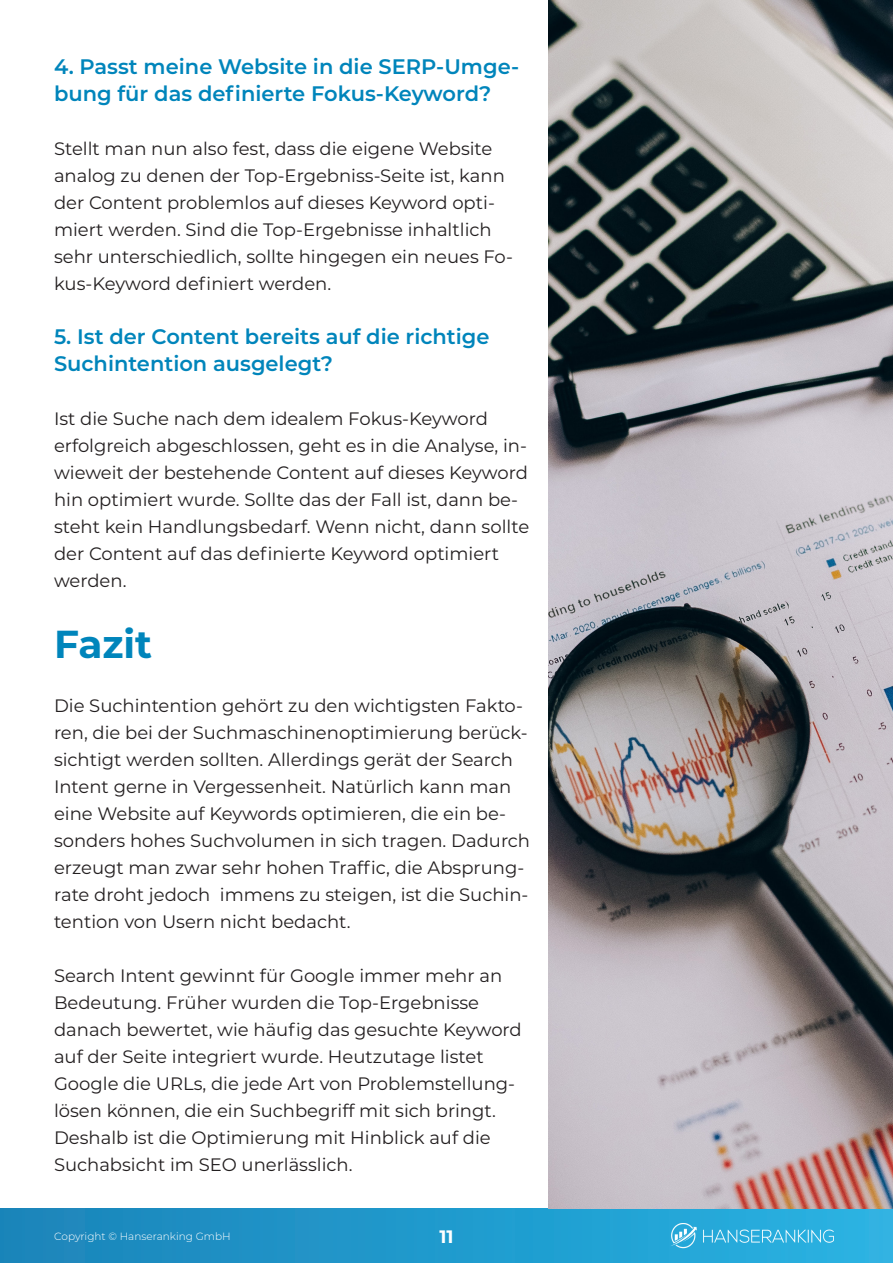
<style>
.page{position:relative;width:893px;height:1263px;background:#fff}
.page>*{position:absolute;margin:0;border:0;box-sizing:border-box;transform-origin:0 0}
.t1{font:700 39px "Montserrat";color:#0085bb}
.t2{font:600 21px/27px "Montserrat";color:#0085bb}
.t3{font:18px/27px "Montserrat";color:#231f20}
.t4{font:700 18px "Montserrat";color:#fff}
.t5{font:300 10.5px "Montserrat";color:#fff}
</style>
<div class="page">
<div style="left:0;top:1209px;width:893px;height:54px;background:linear-gradient(to right,#1a84b9,#29b2e2)"></div>
<img style="left:671px;top:1223px;width:162px;height:25px">
<img style="left:549px;top:0;width:344px;height:1209px">
<p class="t2" style="left:54px;top:52px;width:467px">4. Passt meine Website in die SERP-Umge&shy;bung für das definierte Fokus-Keyword?</p>
<p class="t3" style="left:54px;top:135px;width:460px">Stellt man nun also fest, dass die eigene Website analog zu denen der Top-Ergebniss-Seite ist, kann der Content problemlos auf dieses Keyword opti&shy;miert werden. Sind die Top-Ergebnisse inhaltlich sehr unterschiedlich, sollte hingegen ein neues Fo&shy;kus-Keyword definiert werden.</p>
<p class="t2" style="left:54px;top:322px;width:437px">5. Ist der Content bereits auf die richtige<br>Suchintention ausgelegt?</p>
<p class="t3" style="left:54px;top:405px;width:477px">Ist die Suche nach dem idealem Fokus-Keyword erfolgreich abgeschlossen, geht es in die Analyse, in&shy;wieweit der bestehende Content auf dieses Keyword hin optimiert wurde. Sollte das der Fall ist, dann be&shy;steht kein Handlungsbedarf. Wenn nicht, dann sollte der Content auf das definierte Keyword optimiert werden.</p>
<p class="t1" style="left:54px;top:616px;width:100px">Fazit</p>
<p class="t3" style="left:54px;top:692px;width:478px">Die Suchintention gehört zu den wichtigsten Fakto&shy;ren, die bei der Suchmaschinenoptimierung berück&shy;sichtigt werden sollten. Allerdings gerät der Search Intent gerne in Vergessenheit. Natürlich kann man eine Website auf Keywords optimieren, die ein be&shy;sonders hohes Suchvolumen in sich tragen. Dadurch erzeugt man zwar sehr hohen Traffic, die Absprung&shy;rate droht jedoch immens zu steigen, ist die Suchin&shy;tention von Usern nicht bedacht.</p>
<p class="t3" style="left:54px;top:962px;width:469px">Search Intent gewinnt für Google immer mehr an Bedeutung. Früher wurden die Top-Ergebnisse danach bewertet, wie häufig das gesuchte Keyword auf der Seite integriert wurde. Heutzutage listet Google die URLs, die jede Art von Problemstellung&shy;lösen können, die ein Suchbegriff mit sich bringt.<br>Deshalb ist die Optimierung mit Hinblick auf die Suchabsicht im SEO unerlässlich.</p>
<p class="t5" style="left:54px;top:1229px;width:178px">Copyright © Hanseranking GmbH</p>
<p class="t4" style="left:439px;top:1224px;width:16px">11</p>
</div>
